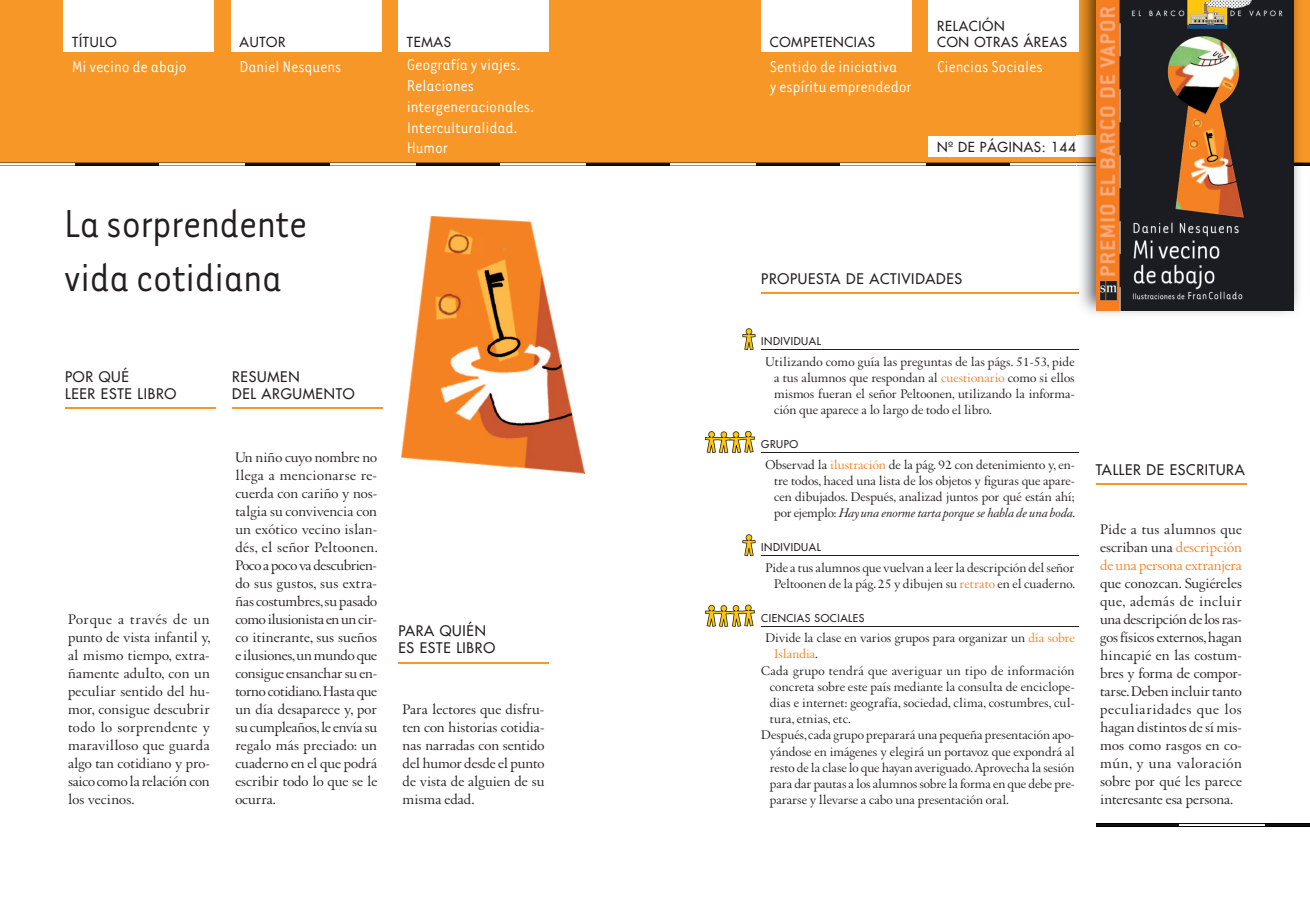
<style>
.page{position:relative;width:1310px;height:910px;background:#fff}
.page>*{position:absolute;margin:0;border:0;box-sizing:border-box;transform-origin:0 0}
.t1{font:45px/54px "Tarzana Narrow";letter-spacing:-.02em;color:#231f20}
.t2{font:18px/20.7px "Tarzana Narrow";letter-spacing:-.01em;color:#fff}
.t3{font:15px/18px "Augereau";color:#231f20;text-align:justify}
.t4{font:15px/18px "Augereau";color:#f58229;text-align:justify}
.t5{font:14.25px/17.1px "Futura";letter-spacing:.05em;color:#231f20}
.t6{font:13.5px/16.2px "Augereau";color:#231f20;text-align:justify}
.t7{font:13.5px "Futura";letter-spacing:.05em;color:#231f20}
.t8{font:13.5px "Augereau";letter-spacing:.02em;color:#231f20}
.t9{font:13.5px "Augereau";color:#f58229}
.t10{font:10.5px "Futura";letter-spacing:.05em;color:#231f20}
.s1{color:#f58229}
.s2{font-style:italic}
.s3{color:#231f20}
</style>
<div class="page">
<img style="left:401px;top:216px;width:183px;height:257px">
<div style="left:0;top:0;width:655px;height:165px;background:#f79727"></div>
<div style="left:655px;top:0;width:655px;height:165px;background:#f79727"></div>
<div style="left:231px;top:0;width:150px;height:51px;background:#fff"></div>
<hr style="left:75px;top:163px;width:85px;height:3px;background:#111">
<hr style="left:0;top:163px;width:75px;height:3px;background:#fff">
<hr style="left:245px;top:163px;width:85px;height:3px;background:#111">
<hr style="left:160px;top:163px;width:85px;height:3px;background:#fff">
<hr style="left:415px;top:163px;width:85px;height:3px;background:#111">
<hr style="left:330px;top:163px;width:85px;height:3px;background:#fff">
<hr style="left:585px;top:163px;width:85px;height:3px;background:#111">
<hr style="left:500px;top:163px;width:85px;height:3px;background:#fff">
<hr style="left:755px;top:163px;width:85px;height:3px;background:#111">
<hr style="left:670px;top:163px;width:85px;height:3px;background:#fff">
<hr style="left:925px;top:163px;width:85px;height:3px;background:#111">
<hr style="left:840px;top:163px;width:85px;height:3px;background:#fff">
<hr style="left:1010px;top:163px;width:85px;height:3px;background:#fff">
<hr style="left:1265px;top:163px;width:45px;height:3px;background:#111">
<hr style="left:0;top:163px;width:1310px;height:1px;background:#000">
<hr style="left:0;top:166px;width:1310px;height:1px;background:#000">
<div style="left:398px;top:0;width:151px;height:51px;background:#fff"></div>
<div style="left:64px;top:0;width:150px;height:51px;background:#fff"></div>
<svg style="left:742px;top:328px;width:13px;height:22px"></svg>
<svg style="left:742px;top:534px;width:13px;height:22px"></svg>
<svg style="left:705px;top:605px;width:50px;height:22px"></svg>
<svg style="left:705px;top:431px;width:50px;height:22px"></svg>
<div style="left:761px;top:0;width:150px;height:51px;background:#fff"></div>
<div style="left:928px;top:0;width:151px;height:51px;background:#fff"></div>
<svg style="left:1096px;top:823px;width:214px;height:4px"></svg>
<hr style="left:398px;top:662px;width:151px;height:1px;background:#f79727">
<hr style="left:232px;top:407px;width:150px;height:2px;background:#f79727">
<hr style="left:65px;top:407px;width:150px;height:2px;background:#f79727">
<hr style="left:761px;top:350px;width:318px;height:1px;background:#231f20">
<hr style="left:761px;top:452px;width:318px;height:1px;background:#231f20">
<hr style="left:761px;top:555px;width:318px;height:1px;background:#231f20">
<hr style="left:761px;top:626px;width:318px;height:1px;background:#231f20">
<hr style="left:761px;top:292px;width:318px;height:2px;background:#f79727">
<div style="left:928px;top:136px;width:178px;height:20px;background:#fff"></div>
<img style="left:1077px;top:0;width:226px;height:314px">
<img style="left:1077px;top:163px;width:226px;height:3px">
<img style="left:1077px;top:0;width:2px;height:51px">
<img style="left:1077px;top:136px;width:19px;height:20px">
<img style="left:1096px;top:0;width:197px;height:310px">
<hr style="left:1096px;top:483px;width:150px;height:2px;background:#f79727">
<p class="t7" style="left:937px;top:17px;width:69px">RELACIÓN</p>
<p class="t7" style="left:72px;top:33px;width:46px">TÍTULO</p>
<p class="t7" style="left:407px;top:33px;width:46px">TEMAS</p>
<p class="t7" style="left:937px;top:33px;width:131px">CON OTRAS ÁREAS</p>
<p class="t7" style="left:240px;top:33px;width:47px">AUTOR</p>
<p class="t7" style="left:770px;top:33px;width:107px">COMPETENCIAS</p>
<p class="t2" style="left:72px;top:55px;width:116px">Mi vecino de abajo</p>
<p class="t2" style="left:240px;top:55px;width:103px">Daniel Nesquens</p>
<p class="t2" style="left:407px;top:54px;width:130px">Geografía y viajes.<br>Relaciones intergeneracionales.<br>Interculturalidad.<br>Humor</p>
<p class="t2" style="left:770px;top:55px;width:143px">Sentido de iniciativa<br>y espíritu emprendedor</p>
<p class="t2" style="left:937px;top:55px;width:107px">Ciencias Sociales</p>
<p class="t7" style="left:937px;top:138px;width:140px">Nº DE PÁGINAS: 144</p>
<h1 class="t1" style="left:64px;top:195px;width:245px">La sorprendente vida cotidiana</h1>
<p class="t5" style="left:65px;top:368px;width:113px">POR QUÉ<br>LEER ESTE LIBRO</p>
<p class="t3" style="left:68px;top:610px;width:144px">Porque a través de un punto de vista infantil y, al mismo tiempo, extra&shy;ñamente adulto, con un peculiar sentido del hu&shy;mor, consigue descubrir todo lo sorprendente y maravilloso que guarda algo tan cotidiano y pro&shy;saico como la relación con los vecinos.</p>
<p class="t5" style="left:232px;top:368px;width:124px">RESUMEN<br>DEL ARGUMENTO</p>
<p class="t3" style="left:235px;top:448px;width:144px">Un niño cuyo nombre no llega a mencionarse re&shy;cuerda con cariño y nos&shy;talgia su convivencia con un exótico vecino islan&shy;dés, el señor Peltoonen.<br>Poco a poco va descubrien&shy;do sus gustos, sus extra&shy;ñas costumbres, su pasado como ilusionista en un cir&shy;co itinerante, sus sueños e ilusiones, un mundo que consigue ensanchar su en&shy;torno cotidiano. Hasta que un día desaparece y, por su cumpleaños, le envía su regalo más preciado: un cuaderno en el que podrá escribir todo lo que se le ocurra.</p>
<p class="t5" style="left:398px;top:622px;width:98px">PARA QUIÉN<br>ES ESTE LIBRO</p>
<p class="t3" style="left:403px;top:700px;width:143px">Para lectores que disfru&shy;ten con historias cotidia&shy;nas narradas con sentido del humor desde el punto de vista de alguien de su misma edad.</p>
<p class="t5" style="left:761px;top:270px;width:202px">PROPUESTA DE ACTIVIDADES</p>
<p class="t10" style="left:761px;top:335px;width:61px">INDIVIDUAL</p>
<p class="t6" style="left:774px;top:353px;width:302px;text-indent:-9px">Utilizando como guía las preguntas de las págs. 51-53, pide a tus alumnos que respondan al <span class="s1">cuestionario</span> como si ellos mismos fueran el señor Peltoonen, utilizando la informa&shy;ción que aparece a lo largo de todo el libro.</p>
<p class="t10" style="left:761px;top:437px;width:38px">GRUPO</p>
<p class="t6" style="left:774px;top:456px;width:303px;text-indent:-9px">Observad la <span class="s1">ilustración</span> de la pág. 92 con detenimiento y, en&shy;tre todos, haced una lista de los objetos y figuras que apare&shy;cen dibujados. Después, analizad juntos por qué están ahí; por ejemplo: <span class="s2">Hay una enorme tarta porque se habla de una boda</span>.</p>
<p class="t10" style="left:761px;top:540px;width:61px">INDIVIDUAL</p>
<p class="t6" style="left:765px;top:559px;width:311px;text-align:right">Pide a tus alumnos que vuelvan a leer la descripción del señor<br>Peltoonen de la pág. 25 y dibujen su <span class="s1">retrato</span> en el cuaderno.</p>
<p class="t10" style="left:761px;top:611px;width:105px">CIENCIAS SOCIALES</p>
<p class="t6" style="left:765px;top:630px;width:310px">Divide la clase en varios grupos para organizar un <span class="s1">día sobre</span></p>
<p class="t9" style="left:774px;top:646px;width:45px">Islandia<span class="s3">.</span></p>
<p class="t8" style="left:761px;top:662px;width:315px">Cada grupo tendrá que averiguar un tipo de información</p>
<p class="t6" style="left:770px;top:678px;width:306px">concreta sobre este país mediante la consulta de enciclope-</p>
<p class="t6" style="left:770px;top:694px;width:306px">dias e internet: geografía, sociedad, clima, costumbres, cul-</p>
<p class="t6" style="left:770px;top:711px;width:83px">tura, etnias, etc.</p>
<p class="t6" style="left:761px;top:727px;width:315px">Después, cada grupo preparará una pequeña presentación apo-</p>
<p class="t6" style="left:770px;top:743px;width:306px">yándose en imágenes y elegirá un portavoz que expondrá al</p>
<p class="t6" style="left:770px;top:759px;width:306px">resto de la clase lo que hayan averiguado. Aprovecha la sesión</p>
<p class="t6" style="left:770px;top:775px;width:306px">para dar pautas a los alumnos sobre la forma en que debe pre-</p>
<p class="t6" style="left:770px;top:792px;width:241px">pararse y llevarse a cabo una presentación oral.</p>
<p class="t5" style="left:1096px;top:461px;width:150px">TALLER DE ESCRITURA</p>
<p class="t4" style="left:1100px;top:520px;width:143px"><span class="s3">Pide a tus alumnos que escriban una</span> descripción de una persona extranjera</p>
<p class="t3" style="left:1100px;top:574px;width:143px">que conozcan. Sugiéreles que, además de incluir una descripción de los ras&shy;gos físicos externos, hagan hincapié en las costum&shy;bres y forma de compor&shy;tarse. Deben incluir tanto peculiaridades que los hagan distintos de sí mis&shy;mos como rasgos en co&shy;mún, y una valoración sobre por qué les parece interesante esa persona.</p>
</div>
